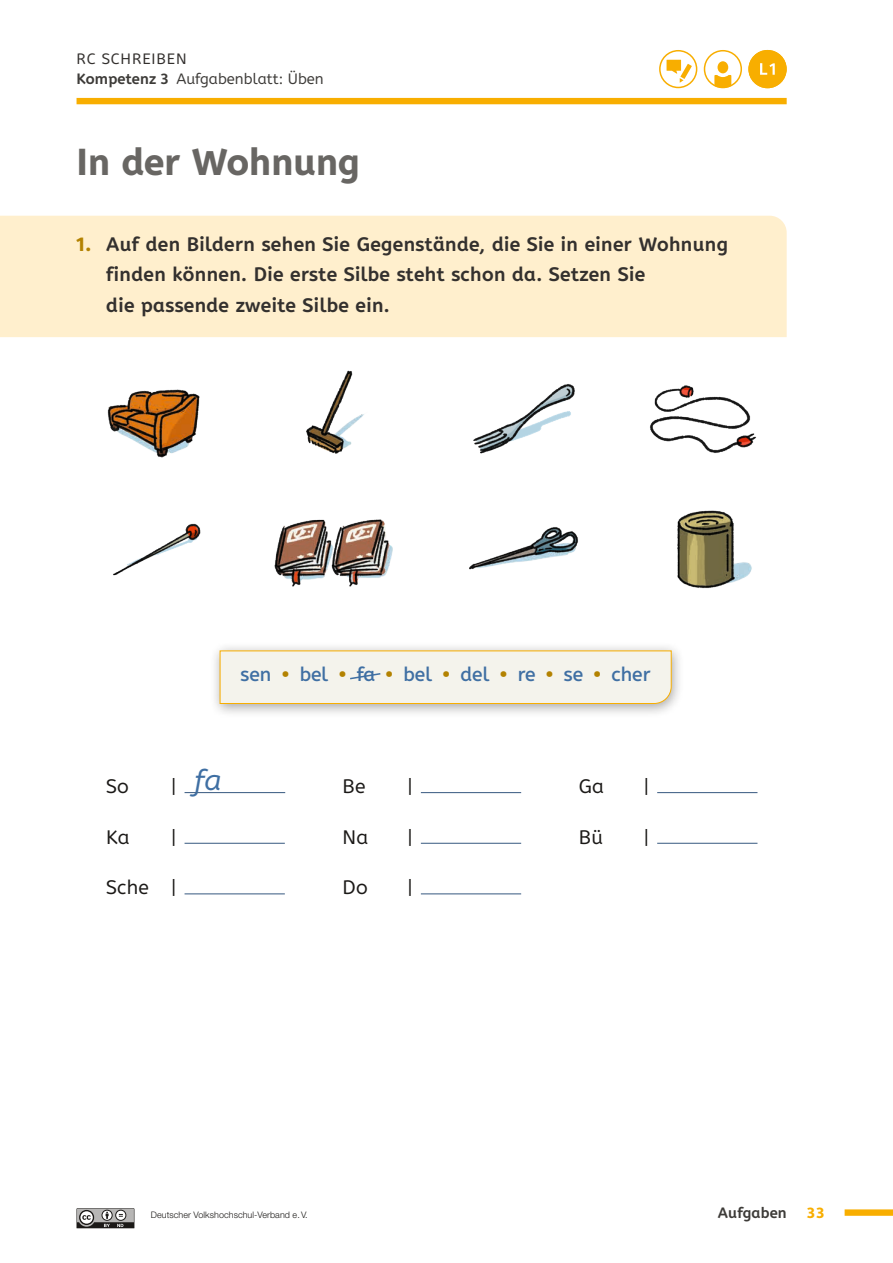
<style>
.page{position:relative;width:893px;height:1263px;background:#fff}
.page>*{position:absolute;margin:0;border:0;box-sizing:border-box;transform-origin:0 0}
.t1{font:800 37.5px "A Be Zeh EDU";letter-spacing:.005em;color:#686663}
.t2{font:italic 28.5px "A Be Zeh EDU";color:#3f6fa3}
.t3{font:700 19.5px/30.5px "A Be Zeh EDU";letter-spacing:.02em;color:#33302e}
.t4{font:500 19.5px "A Be Zeh EDU";color:#3f6fa3}
.t5{font:19.5px "A Be Zeh EDU";letter-spacing:.01em;color:#1b1917}
.t6{font:15px/20.2px "A Be Zeh EDU";letter-spacing:.005em;color:#3d3b38}
.t7{font:700 15px "A Be Zeh EDU";letter-spacing:.01em;color:#3d3b38}
.t8{font:800 15px "A Be Zeh EDU";color:#f8ae00}
.t9{font:300 9px "Helvetica Neue LT Pro";letter-spacing:.005em;color:#1b1917}
.s1{color:#33302e}
.s2{font-weight:700}
.s3{font-weight:800;color:#b38201}
.s4{font-weight:700;color:#b38201}
</style>
<div class="page">
<div style="left:845px;top:1209px;width:48px;height:7px;background:#f8ae00"></div>
<div style="left:77px;top:98px;width:710px;height:6px;background:#f8ae00"></div>
<svg style="left:77px;top:1208px;width:57px;height:20px"></svg>
<div style="left:0;top:216px;width:787px;height:121px;background:#ffefcd"></div>
<img style="left:473px;top:384px;width:102px;height:70px">
<img style="left:469px;top:527px;width:109px;height:43px">
<img style="left:677px;top:510px;width:75px;height:79px">
<img style="left:650px;top:385px;width:107px;height:68px">
<img style="left:107px;top:389px;width:93px;height:69px">
<img style="left:113px;top:523px;width:88px;height:53px">
<img style="left:306px;top:370px;width:58px;height:84px">
<div style="left:210px;top:642px;width:475px;height:76px;background:#1b1917;opacity:.4"></div>
<div style="left:220px;top:650px;width:452px;height:54px;background:#f4f3ec"></div>
<hr style="left:185px;top:843px;width:100px;height:1px;background:#36587f">
<hr style="left:185px;top:894px;width:100px;height:1px;background:#36587f">
<hr style="left:421px;top:792px;width:100px;height:1px;background:#36587f">
<hr style="left:421px;top:843px;width:100px;height:1px;background:#36587f">
<hr style="left:421px;top:894px;width:100px;height:1px;background:#36587f">
<hr style="left:657px;top:792px;width:100px;height:1px;background:#36587f">
<hr style="left:657px;top:843px;width:100px;height:1px;background:#36587f">
<hr style="left:185px;top:792px;width:100px;height:1px;background:#36587f">
<img style="left:274px;top:519px;width:119px;height:68px">
<div style="left:659px;top:50px;width:38px;height:38px;border:2px solid #f8ae00;border-radius:50%"></div>
<svg style="left:666px;top:60px;width:26px;height:23px"></svg>
<div style="left:717px;top:61px;width:11px;height:12px;background:#f8ae00;border-radius:50%"></div>
<svg style="left:714px;top:75px;width:17px;height:13px"></svg>
<div style="left:704px;top:50px;width:38px;height:38px;border:2px solid #f8ae00;border-radius:50%"></div>
<div style="left:749px;top:51px;width:37px;height:36px;background:#f8ae00;border-radius:50%"></div>
<div style="left:748px;top:50px;width:39px;height:38px;border:2px solid #f8ae00;border-radius:50%"></div>
<svg style="left:760px;top:63px;width:15px;height:12px"></svg>
<p class="t6" style="left:77px;top:49px;width:249px"><span class="s1">RC SCHREIBEN<br></span><span class="s2">Kompetenz 3</span> Aufgabenblatt: Üben</p>
<h1 class="t1" style="left:77px;top:137px;width:285px">In der Wohnung</h1>
<p class="t3" style="left:106px;top:229px;width:623px;text-indent:-30px"><span class="s3">1.</span> Auf den Bildern sehen Sie Gegenstände, die Sie in einer Wohnung finden können. Die erste Silbe steht schon da. Setzen Sie<br>die passende zweite Silbe ein.</p>
<p class="t4" style="left:241px;top:662px;width:412px">sen <span class="s4">•</span> bel <span class="s4">•</span> fa <span class="s4">•</span> bel <span class="s4">•</span> del <span class="s4">•</span> re <span class="s4">•</span> se <span class="s4">•</span> cher</p>
<p class="t5" style="left:106px;top:774px;width:24px">So</p>
<p class="t5" style="left:106px;top:824px;width:25px">Ka</p>
<p class="t5" style="left:106px;top:875px;width:44px">Sche</p>
<p class="t5" style="left:171px;top:774px;width:8px">|</p>
<p class="t5" style="left:171px;top:824px;width:8px">|</p>
<p class="t5" style="left:171px;top:875px;width:8px">|</p>
<h2 class="t2" style="left:194px;top:762px;width:29px">fa</h2>
<p class="t5" style="left:343px;top:774px;width:24px">Be</p>
<p class="t5" style="left:343px;top:824px;width:27px">Na</p>
<p class="t5" style="left:343px;top:875px;width:27px">Do</p>
<p class="t5" style="left:407px;top:774px;width:8px">|</p>
<p class="t5" style="left:407px;top:824px;width:8px">|</p>
<p class="t5" style="left:407px;top:875px;width:8px">|</p>
<p class="t5" style="left:579px;top:774px;width:27px">Ga</p>
<p class="t5" style="left:579px;top:824px;width:25px">Bü</p>
<p class="t5" style="left:643px;top:774px;width:8px">|</p>
<p class="t5" style="left:643px;top:824px;width:8px">|</p>
<p class="t9" style="left:151px;top:1209px;width:158px">Deutscher Volkshochschul-Verband e.V.</p>
<p class="t7" style="left:718px;top:1203px;width:70px">Aufgaben</p>
<p class="t8" style="left:807px;top:1203px;width:19px">33</p>
</div>
